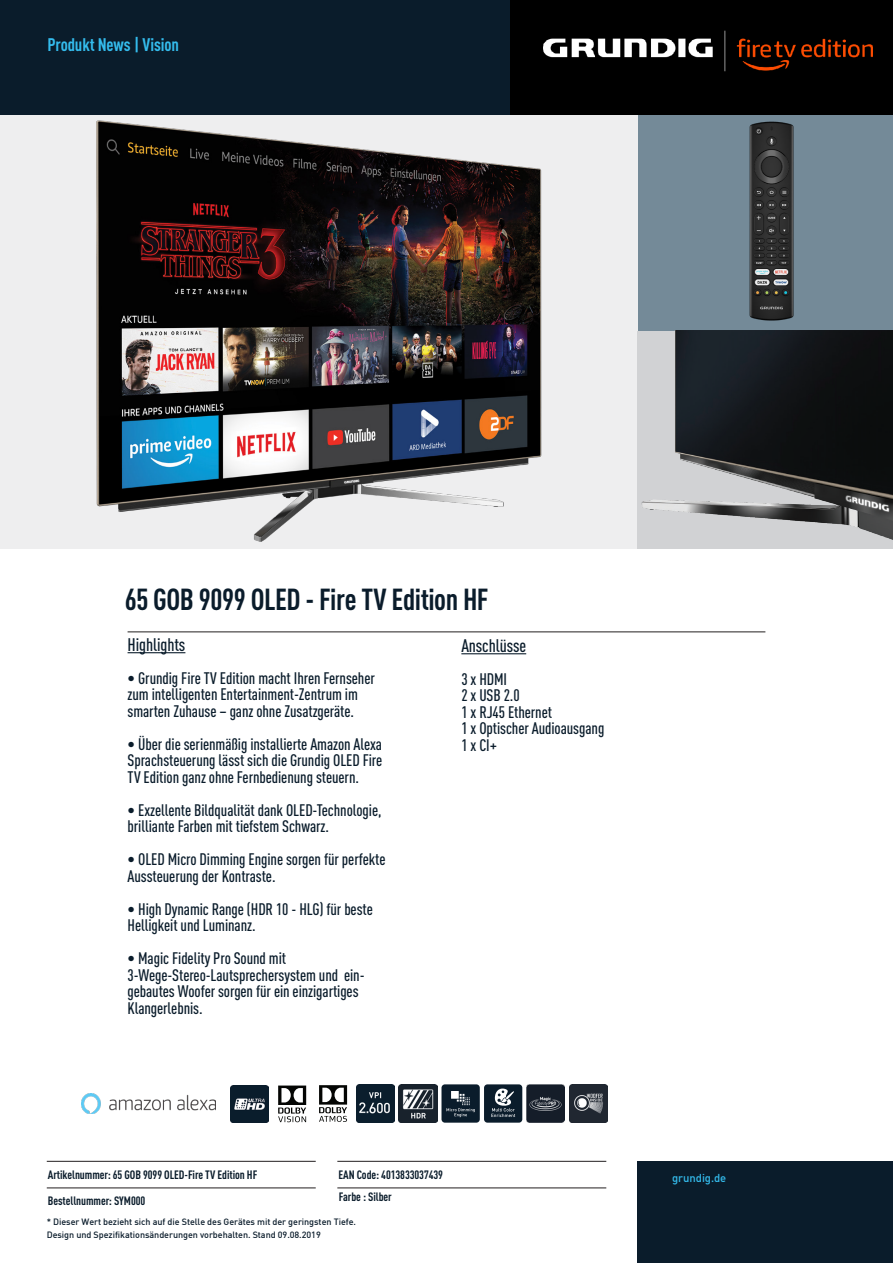
<style>
.page{position:relative;width:893px;height:1263px;background:#fff}
.page>*{position:absolute;margin:0;border:0;box-sizing:border-box;transform-origin:0 0}
.t1{font:700 condensed 30px "DIN Pro";letter-spacing:-.015em;color:#0a1c2b}
.t2{font:500 condensed 18px "DIN Pro";letter-spacing:-.005em;color:#0a1c2b}
.t3{font:700 condensed 18px "DIN Pro";letter-spacing:-.01em;color:#34bced}
.t4{font:500 condensed 16.5px/16.5px "DIN Pro";letter-spacing:-.005em;color:#0a1c2b}
.t5{font:700 condensed 12px "DIN Pro";letter-spacing:-.005em;color:#0a1c2b}
.t6{font:11.25px "DIN Medium";letter-spacing:-.005em;color:#34bced}
.t7{font:9px/12.8px "DIN Medium";letter-spacing:-.005em;color:#0a1c2b}
</style>
<div class="page">
<div style="left:638px;top:115px;width:255px;height:217px;background:#748a98"></div>
<img style="left:674px;top:121px;width:210px;height:210px">
<div style="left:0;top:0;width:510px;height:115px;background:#0a1c2b"></div>
<img style="left:510px;top:0;width:383px;height:115px">
<hr style="left:128px;top:632px;width:637px;height:1px;background:#231f20">
<img style="left:0;top:115px;width:638px;height:434px">
<hr style="left:47px;top:1161px;width:269px;height:1px;background:#231f20">
<hr style="left:337px;top:1161px;width:269px;height:1px;background:#231f20">
<hr style="left:47px;top:1188px;width:269px;height:1px;background:#231f20">
<hr style="left:337px;top:1188px;width:269px;height:1px;background:#231f20">
<div style="left:638px;top:1161px;width:255px;height:102px;background:#0a1c2b"></div>
<div style="left:638px;top:331px;width:255px;height:218px;background:#d1d2d4"></div>
<img style="left:641px;top:331px;width:252px;height:209px">
<img style="left:399px;top:1084px;width:38px;height:39px">
<div style="left:441px;top:1084px;width:39px;height:39px;background:#0a1c2b;border-radius:3px"></div>
<svg style="left:446px;top:1091px;width:29px;height:26px"></svg>
<svg style="left:319px;top:1085px;width:28px;height:37px"></svg>
<img style="left:356px;top:1084px;width:39px;height:39px">
<div style="left:484px;top:1084px;width:38px;height:39px;background:#0a1c2b;border-radius:3px"></div>
<svg style="left:491px;top:1088px;width:24px;height:29px"></svg>
<img style="left:569px;top:1084px;width:38px;height:39px">
<hr style="left:128px;top:652px;width:57px;height:1px;background:#0a1c2b">
<img style="left:527px;top:1084px;width:38px;height:39px">
<hr style="left:461px;top:653px;width:65px;height:1px;background:#0a1c2b">
<img style="left:82px;top:1094px;width:134px;height:19px">
<svg style="left:278px;top:1085px;width:28px;height:37px"></svg>
<img style="left:231px;top:1085px;width:37px;height:38px">
<p class="t3" style="left:47px;top:31px;width:133px">Produkt News | Vision</p>
<h1 class="t1" style="left:125px;top:577px;width:365px">65 GOB 9099 OLED - Fire TV Edition HF</h1>
<p class="t2" style="left:128px;top:631px;width:59px">Highlights</p>
<p class="t4" style="left:128px;top:668px;width:249px">• Grundig Fire TV Edition macht Ihren Fernseher zum intelligenten Entertainment-Zentrum im smarten Zuhause – ganz ohne Zusatzgeräte.</p>
<p class="t4" style="left:128px;top:734px;width:256px;text-align:justify">• Über die serienmäßig installierte Amazon Alexa Sprachsteuerung lässt sich die Grundig OLED Fire TV Edition ganz ohne Fernbedienung steuern.</p>
<p class="t4" style="left:128px;top:800px;width:255px">• Exzellente Bildqualität dank OLED-Technologie, brilliante Farben mit tiefstem Schwarz.</p>
<p class="t4" style="left:128px;top:850px;width:259px">• OLED Micro Dimming Engine sorgen für perfekte<br>Aussteuerung der Kontraste.</p>
<p class="t4" style="left:128px;top:899px;width:247px">• High Dynamic Range (HDR 10 - HLG) für beste<br>Helligkeit und Luminanz.</p>
<p class="t4" style="left:128px;top:949px;width:239px">• Magic Fidelity Pro Sound mit 3-Wege-Stereo-Lautsprechersystem und ein&shy;gebautes Woofer sorgen für ein einzigartiges Klangerlebnis.</p>
<p class="t2" style="left:461px;top:632px;width:66px">Anschlüsse</p>
<p class="t4" style="left:461px;top:669px;width:145px">3 x HDMI<br>2 x USB 2.0<br>1 x RJ45 Ethernet<br>1 x Optischer Audioausgang<br>1 x CI+</p>
<p class="t5" style="left:48px;top:1165px;width:211px">Artikelnummer: 65 GOB 9099 OLED-Fire TV Edition HF</p>
<p class="t5" style="left:48px;top:1192px;width:99px">Bestellnummer: SYM000</p>
<p class="t5" style="left:338px;top:1166px;width:106px">EAN Code: 4013833037439</p>
<p class="t6" style="left:672px;top:1171px;width:56px">grundig.de</p>
<p class="t5" style="left:339px;top:1188px;width:55px">Farbe : Silber</p>
<p class="t7" style="left:47px;top:1215px;width:311px">* Dieser Wert bezieht sich auf die Stelle des Gerätes mit der geringsten Tiefe.<br>Design und Spezifikationsänderungen vorbehalten. Stand 09.08.2019</p>
</div>
